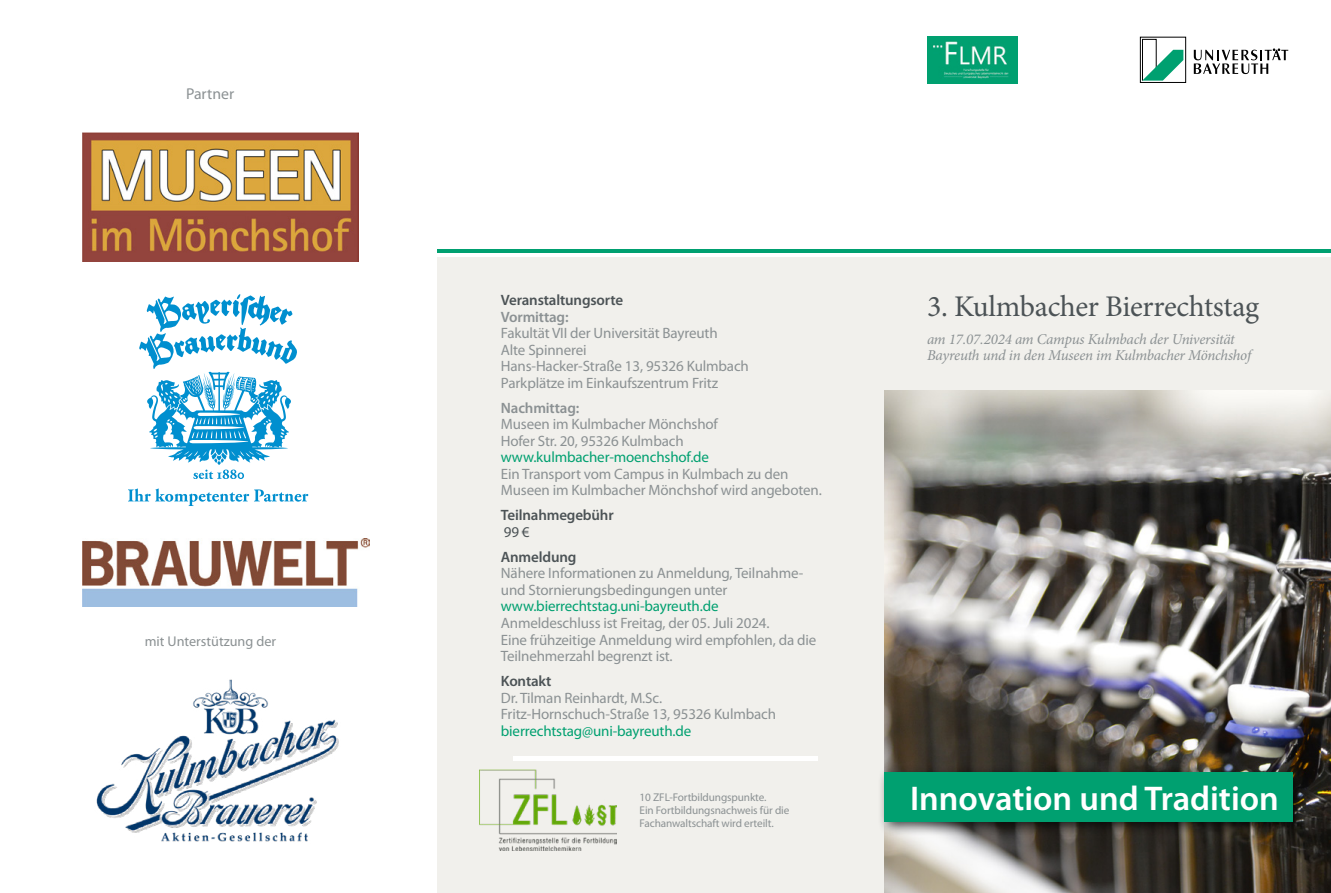
<style>
.page{position:relative;width:1331px;height:893px;background:#fff}
.page>*{position:absolute;margin:0;border:0;box-sizing:border-box;transform-origin:0 0}
.t1{font:600 34.35px "Myriad Pro";color:#fff}
.t2{font:30px "Minion Pro";letter-spacing:-.01em;color:#4c5356}
.t3{font:15.75px "Myriad Pro";color:#8b9193}
.t4{font:15px/16.5px "Myriad Pro";letter-spacing:-.01em;color:#8b9193}
.t5{font:15px "Myriad Pro";letter-spacing:-.01em;color:#00a070}
.t6{font:italic 15px/16.5px "Minion Pro";letter-spacing:-.02em;color:#8b9193}
.t7{font:600 15px "Myriad Pro";letter-spacing:-.01em;color:#4c5356}
.t8{font:600 15px "Myriad Pro";letter-spacing:-.01em;color:#8b9193}
.t9{font:15px "Myriad Pro";color:#4c5356}
.t10{font:14.1px "Myriad Pro";color:#8b9193}
.t11{font:11.25px/13px "Myriad Pro";letter-spacing:-.01em;color:#8b9193}
</style>
<div class="page">
<div style="left:438px;top:257px;width:893px;height:636px;background:#f1f0ec"></div>
<svg style="left:1142px;top:39px;width:41px;height:42px"></svg>
<div style="left:1140px;top:37px;width:46px;height:46px;border:1px solid #000"></div>
<svg style="left:1194px;top:49px;width:94px;height:25px"></svg>
<img style="left:884px;top:390px;width:447px;height:503px">
<hr style="left:438px;top:250px;width:893px;height:3px;background:#00a070">
<div style="left:877px;top:765px;width:431px;height:72px;background:#000;opacity:.75"></div>
<div style="left:884px;top:772px;width:409px;height:49px;background:#00a070"></div>
<img style="left:927px;top:37px;width:91px;height:46px">
<img style="left:83px;top:539px;width:286px;height:67px">
<img style="left:83px;top:132px;width:275px;height:130px">
<img style="left:96px;top:679px;width:243px;height:163px">
<svg style="left:139px;top:294px;width:158px;height:185px"></svg>
<svg style="left:128px;top:488px;width:180px;height:18px"></svg>
<img style="left:480px;top:769px;width:137px;height:81px">
<hr style="left:513px;top:756px;width:304px;height:4px;background:#fff">
<p class="t3" style="left:186px;top:84px;width:50px">Partner</p>
<p class="t10" style="left:145px;top:632px;width:133px">mit Unterstützung der</p>
<p class="t7" style="left:501px;top:291px;width:124px">Veranstaltungsorte</p>
<p class="t8" style="left:501px;top:307px;width:69px">Vormittag:</p>
<p class="t4" style="left:501px;top:325px;width:249px">Fakultät VII der Universität Bayreuth<br>Alte Spinnerei<br>Hans-Hacker-Straße 13, 95326 Kulmbach Parkplätze im Einkaufszentrum Fritz</p>
<p class="t8" style="left:501px;top:398px;width:80px">Nachmittag:</p>
<p class="t4" style="left:501px;top:416px;width:219px">Museen im Kulmbacher Mönchshof<br>Hofer Str. 20, 95326 Kulmbach</p>
<p class="t5" style="left:501px;top:448px;width:210px">www.kulmbacher-moenchshof.de</p>
<p class="t4" style="left:501px;top:465px;width:322px">Ein Transport vom Campus in Kulmbach zu den<br>Museen im Kulmbacher Mönchshof wird angeboten.</p>
<p class="t7" style="left:501px;top:506px;width:114px">Teilnahmegebühr</p>
<p class="t9" style="left:504px;top:523px;width:27px">99 €</p>
<p class="t7" style="left:501px;top:547px;width:77px">Anmeldung</p>
<p class="t4" style="left:501px;top:565px;width:304px">Nähere Informationen zu Anmeldung, Teilnahme&shy;und Stornierungsbedingungen unter</p>
<p class="t5" style="left:501px;top:597px;width:219px">www.bierrechtstag.uni-bayreuth.de</p>
<p class="t4" style="left:501px;top:614px;width:317px">Anmeldeschluss ist Freitag, der 05. Juli 2024.<br>Eine frühzeitige Anmeldung wird empfohlen, da die<br>Teilnehmerzahl begrenzt ist.</p>
<p class="t7" style="left:501px;top:671px;width:52px">Kontakt</p>
<p class="t4" style="left:501px;top:689px;width:277px">Dr. Tilman Reinhardt, M.Sc.<br>Fritz-Hornschuch-Straße 13, 95326 Kulmbach</p>
<p class="t5" style="left:501px;top:721px;width:192px">bierrechtstag@uni-bayreuth.de</p>
<p class="t11" style="left:640px;top:790px;width:151px">10 ZFL-Fortbildungspunkte.<br>Ein Fortbildungsnachweis für die<br>Fachanwaltschaft wird erteilt.</p>
<h2 class="t2" style="left:927px;top:286px;width:334px">3. Kulmbacher Bierrechtstag</h2>
<p class="t6" style="left:927px;top:331px;width:326px">am 17.07.2024 am Campus Kulmbach der Universität<br>Bayreuth und in den Museen im Kulmbacher Mönchshof</p>
<h1 class="t1" style="left:910px;top:776px;width:370px">Innovation und Tradition</h1>
</div>
